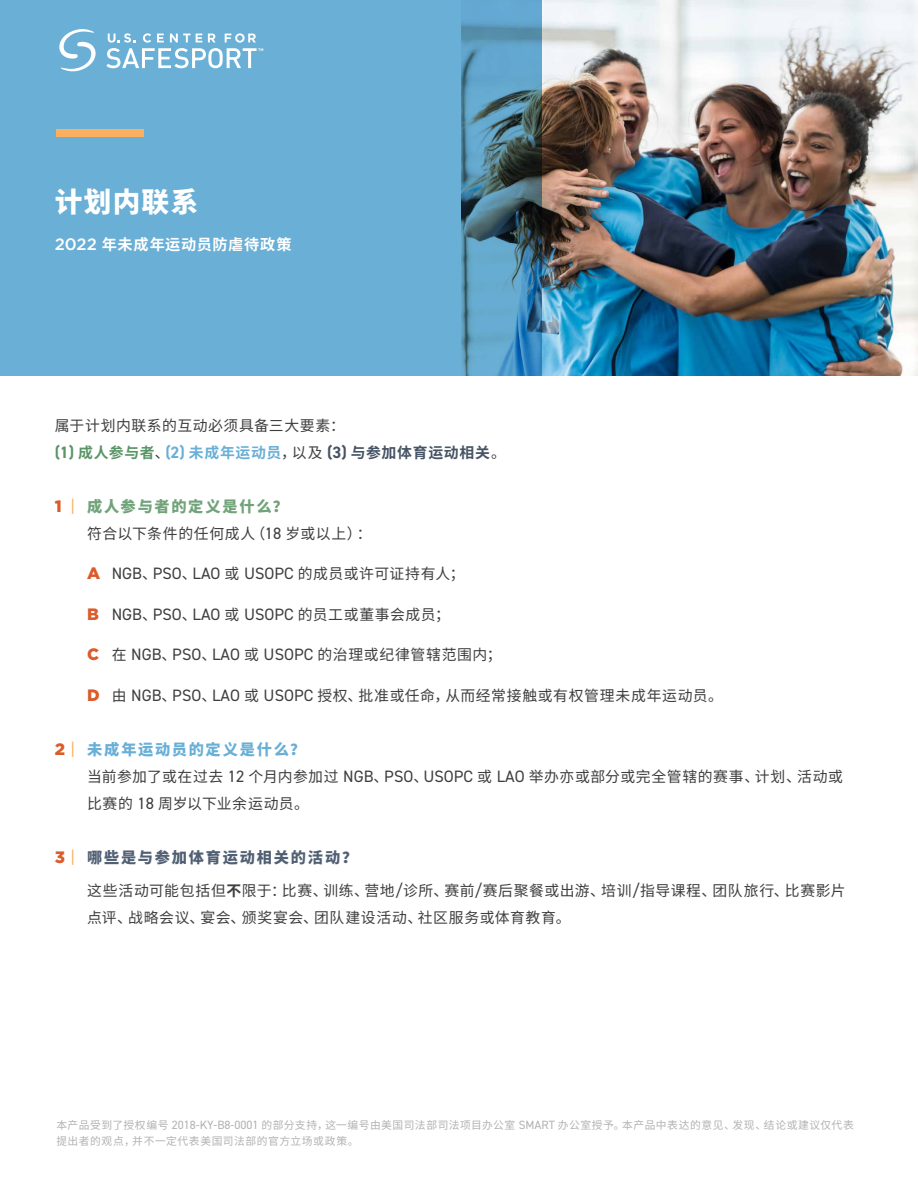
<style>
.page{position:relative;width:918px;height:1188px;background:#fff}
.page>*{position:absolute;margin:0;border:0;box-sizing:border-box;transform-origin:0 0}
.t1{font:900 27.6px "Noto Sans CJ Ksc";letter-spacing:.05em;color:#fff}
.t2{font:16.5px "DIN2014";color:#3e3e3f}
.t3{font:900 15.15px "Noto Sans CJ Ksc";letter-spacing:.12em;color:#526074}
.t4{font:700 15.15px "Noto Sans CJ Ksc";letter-spacing:.05em;color:#fff}
.t5{font:900 15.15px "Noto Sans CJ Ksc";letter-spacing:.125em;color:#69afd6}
.t6{font:900 15.15px "Noto Sans CJ Ksc";letter-spacing:.12em;color:#71a37a}
.t7{font:14.85px/27px "Noto Sans CJ Ksc";letter-spacing:.04em;color:#3e3e3f}
.t8{font:10.8px/16.5px "Noto Sans CJ Ksc";letter-spacing:.045em;color:#b4b2b2}
.s1{font-family:"Gotham";font-weight:500;font-size:16.5px}
.s2{font-family:"DIN2014";font-weight:700;font-size:16.5px;color:#5a9567}
.s3{font-weight:700;color:#5a9567}
.s4{font-family:"DIN2014";font-weight:700;font-size:16.5px;color:#69afd6}
.s5{font-weight:700;color:#69afd6}
.s6{font-family:"DIN2014";font-weight:700;font-size:16.5px;color:#465365}
.s7{font-weight:700;color:#465365}
.s8{font-family:"Gotham";font-size:16.5px;color:#db5b2a}
.s9{font-family:"DIN2014";font-weight:400;font-size:16.5px;color:#fab05f}
.s10{font-family:"DIN2014";font-size:16.5px}
.s11{font-family:"Gotham";font-weight:900;color:#db5b2a}
.s12{font-family:"Noto Sans CJ Ksc";font-size:14.85px}
.s13{font-family:"Gotham";font-weight:900;font-size:16.5px;color:#db5b2a}
.s14{font-weight:700}
.s15{font-family:"DIN2014";font-size:12px}
</style>
<div class="page">
<img style="left:542px;top:0;width:376px;height:376px">
<svg style="left:461px;top:0;width:81px;height:376px;background:#4f86a2"></svg>
<div style="left:0;top:0;width:461px;height:376px;background:#69afd6"></div>
<svg style="left:59px;top:29px;width:37px;height:42px"></svg>
<svg style="left:106px;top:33px;width:157px;height:35px"></svg>
<div style="left:56px;top:129px;width:87px;height:7px;background:#fab05f"></div>
<p class="t1" style="left:55px;top:186px;width:145px">计划内联系</p>
<p class="t4" style="left:55px;top:236px;width:238px"><span class="s1">2022</span> 年未成年运动员防虐待政策</p>
<p class="t7" style="left:55px;top:412px;width:453px">属于计划内联系的互动必须具备三大要素：<br><span class="s2">(1)</span> <span class="s3">成人参与者</span>、<span class="s4">(2)</span> <span class="s5">未成年运动员</span>，以及 <span class="s6">(3)</span> <span class="s7">与参加体育运动相关</span>。</p>
<p class="t6" style="left:55px;top:497px;width:235px"><span class="s8">1</span> <span class="s9">|</span> 成人参与者的定义是什么？</p>
<p class="t7" style="left:87px;top:520px;width:286px">符合以下条件的任何成人（<span class="s10">18</span> 岁或以上）：</p>
<p class="t2" style="left:87px;top:563px;width:379px"><span class="s11">A</span> NGB<span class="s12">、</span>PSO<span class="s12">、</span>LAO <span class="s12">或</span> USOPC <span class="s12">的成员或许可证持有人；</span></p>
<p class="t2" style="left:87px;top:604px;width:364px"><span class="s11">B</span> NGB<span class="s12">、</span>PSO<span class="s12">、</span>LAO <span class="s12">或</span> USOPC <span class="s12">的员工或董事会成员；</span></p>
<p class="t7" style="left:87px;top:641px;width:416px"><span class="s13">C</span> 在 <span class="s10">NGB</span>、<span class="s10">PSO</span>、<span class="s10">LAO</span> 或 <span class="s10">USOPC</span> 的治理或纪律管辖范围内；</p>
<p class="t7" style="left:87px;top:682px;width:637px"><span class="s13">D</span> 由 <span class="s10">NGB</span>、<span class="s10">PSO</span>、<span class="s10">LAO</span> 或 <span class="s10">USOPC</span> 授权、批准或任命，从而经常接触或有权管理未成年运动员。</p>
<p class="t5" style="left:55px;top:740px;width:252px"><span class="s8">2</span> <span class="s9">|</span> 未成年运动员的定义是什么？</p>
<p class="t7" style="left:87px;top:763px;width:757px">当前参加了或在过去 <span class="s10">12</span> 个月内参加过 <span class="s10">NGB</span>、<span class="s10">PSO</span>、<span class="s10">USOPC</span> 或 <span class="s10">LAO</span> 举办亦或部分或完全管辖的赛事、计划、活动或比赛的 <span class="s10">18</span> 周岁以下业余运动员。</p>
<p class="t3" style="left:55px;top:848px;width:304px"><span class="s8">3</span> <span class="s9">|</span> 哪些是与参加体育运动相关的活动？</p>
<p class="t7" style="left:87px;top:878px;width:760px">这些活动可能包括但<span class="s14">不</span>限于：比赛、训练、营地<span class="s10">/</span>诊所、赛前<span class="s10">/</span>赛后聚餐或出游、培训<span class="s10">/</span>指导课程、团队旅行、比赛影片点评、战略会议、宴会、颁奖宴会、团队建设活动、社区服务或体育教育。</p>
<p class="t8" style="left:56px;top:1117px;width:799px">本产品受到了授权编号 <span class="s15">2018-KY-B8-0001</span> 的部分支持，这一编号由美国司法部司法项目办公室 <span class="s15">SMART</span> 办公室授予。本产品中表达的意见、发现、结论或建议仅代表提出者的观点，并不一定代表美国司法部的官方立场或政策。</p>
</div>
